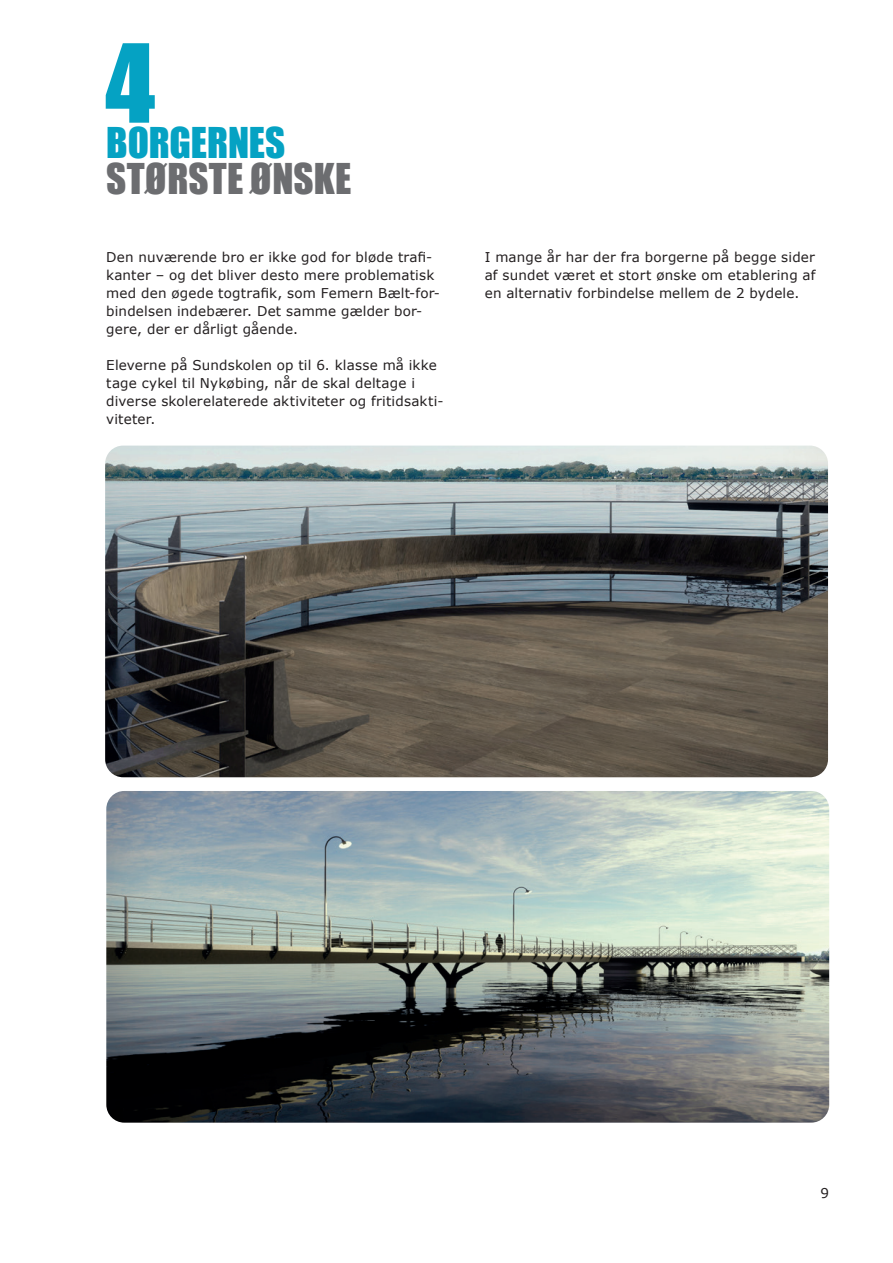
<style>
.page{position:relative;width:893px;height:1263px;background:#fff}
.page>*{position:absolute;margin:0;border:0;box-sizing:border-box;transform-origin:0 0}
.t1{font:100.5px "Impact";color:#05a2c3}
.t2{font:39px "Impact";letter-spacing:.01em;color:#6c6d70}
.t3{font:39px "Impact";letter-spacing:-.005em;color:#05a2c3}
.t4{font:13.5px/18px "Verdana";letter-spacing:.015em;color:#231f20}
</style>
<div class="page">
<img style="left:105px;top:446px;width:723px;height:331px">
<img style="left:106px;top:791px;width:723px;height:332px">
<h1 class="t1" style="left:105px;top:5px;width:52px">4</h1>
<h2 class="t3" style="left:106px;top:113px;width:181px">BORGERNES</h2>
<h2 class="t2" style="left:106px;top:149px;width:247px">STØRSTE ØNSKE</h2>
<p class="t4" style="left:106px;top:248px;width:335px">Den nuværende bro er ikke god for bløde trafi&shy;kanter – og det bliver desto mere problematisk med den øgede togtrafik, som Femern Bælt-for&shy;bindelsen indebærer. Det samme gælder bor&shy;gere, der er dårligt gående.</p>
<p class="t4" style="left:106px;top:356px;width:339px">Eleverne på Sundskolen op til 6. klasse må ikke tage cykel til Nykøbing, når de skal deltage i diverse skolerelaterede aktiviteter og fritidsakti&shy;viteter.</p>
<p class="t4" style="left:485px;top:248px;width:332px;text-align:justify">I mange år har der fra borgerne på begge sider af sundet været et stort ønske om etablering af en alternativ forbindelse mellem de 2 bydele.</p>
<p class="t4" style="left:821px;top:1184px;width:10px">9</p>
</div>
